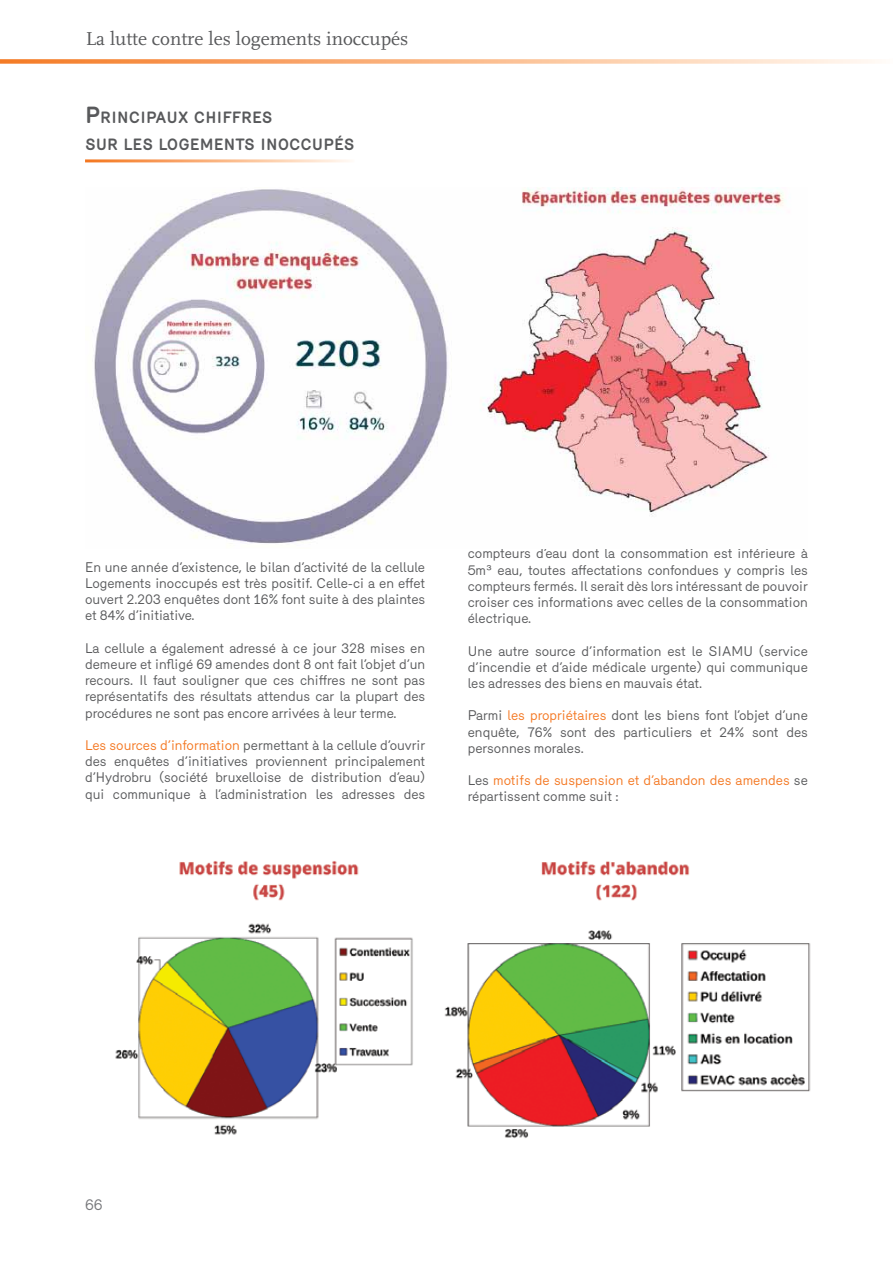
<style>
.page{position:relative;width:893px;height:1263px;background:#fff}
.page>*{position:absolute;margin:0;border:0;box-sizing:border-box;transform-origin:0 0}
.t1{font:19.5px "Scala LF";color:#58595b}
.t2{font:700 15.75px/27px "Mercury";color:#58595b}
.t3{font:15px "Mercury";color:#77787b}
.t4{font:13.5px/16.2px "Mercury";color:#58595b;text-align:justify}
.t5{font:13.5px/16.2px "Mercury";color:#f47721}
.s1{font-size:22.5px}
.s2{color:#f47721}
.s3{color:#58595b}
</style>
<div class="page">
<svg style="left:0;top:59px;width:875px;height:5px;background:#fabe93"></svg>
<img style="left:92px;top:188px;width:692px;height:356px">
<img style="left:115px;top:923px;width:560px;height:216px">
<img style="left:681px;top:943px;width:130px;height:149px">
<img style="left:179px;top:861px;width:180px;height:40px">
<img style="left:541px;top:861px;width:149px;height:40px">
<h1 class="t1" style="left:86px;top:28px;width:324px">La lutte contre les logements inoccupés</h1>
<p class="t2" style="left:85px;top:104px;width:271px"><span class="s1">P</span>RINCIPAUX CH IFFRES<br>SU R LES LOGEMENTS INOCCU PÉS</p>
<p class="t4" style="left:85px;top:559px;width:342px">En une année d’existence, le bilan d’activité de la cellule Logements inoccupés est très positif. Celle-ci a en effet ouvert 2.203 enquêtes dont 16% font suite à des plaintes et 84% d’initiative.</p>
<p class="t4" style="left:85px;top:640px;width:342px">La cellule a également adressé à ce jour 328 mises en demeure et infligé 69 amendes dont 8 ont fait l’objet d’un recours. Il faut souligner que ces chiffres ne sont pas représentatifs des résultats attendus car la plupart des procédures ne sont pas encore arrivées à leur terme.</p>
<p class="t4" style="left:85px;top:737px;width:342px"><span class="s2">Les sources d’information</span> permettant à la cellule d’ouvrir des enquêtes d’initiatives proviennent principalement d’Hydrobru (société bruxelloise de distribution d’eau) qui communique à l’administration les adresses des</p>
<p class="t4" style="left:468px;top:545px;width:342px">compteurs d’eau dont la consommation est inférieure à 5m³ eau, toutes affectations confondues y compris les compteurs fermés. Il serait dès lors intéressant de pouvoir croiser ces informations avec celles de la consommation électrique.</p>
<p class="t4" style="left:468px;top:643px;width:342px">Une autre source d’information est le SIAMU (service d’incendie et d’aide médicale urgente) qui communique les adresses des biens en mauvais état.</p>
<p class="t4" style="left:468px;top:707px;width:342px">Parmi <span class="s2">les propriétaires</span> dont les biens font l’objet d’une enquête, 76% sont des particuliers et 24% sont des personnes morales.</p>
<p class="t5" style="left:468px;top:772px;width:342px"><span class="s3">Les</span> motifs de suspension et d’abandon des amendes <span class="s3">se répartissent comme suit :</span></p>
<p class="t3" style="left:85px;top:1196px;width:19px">66</p>
</div>
